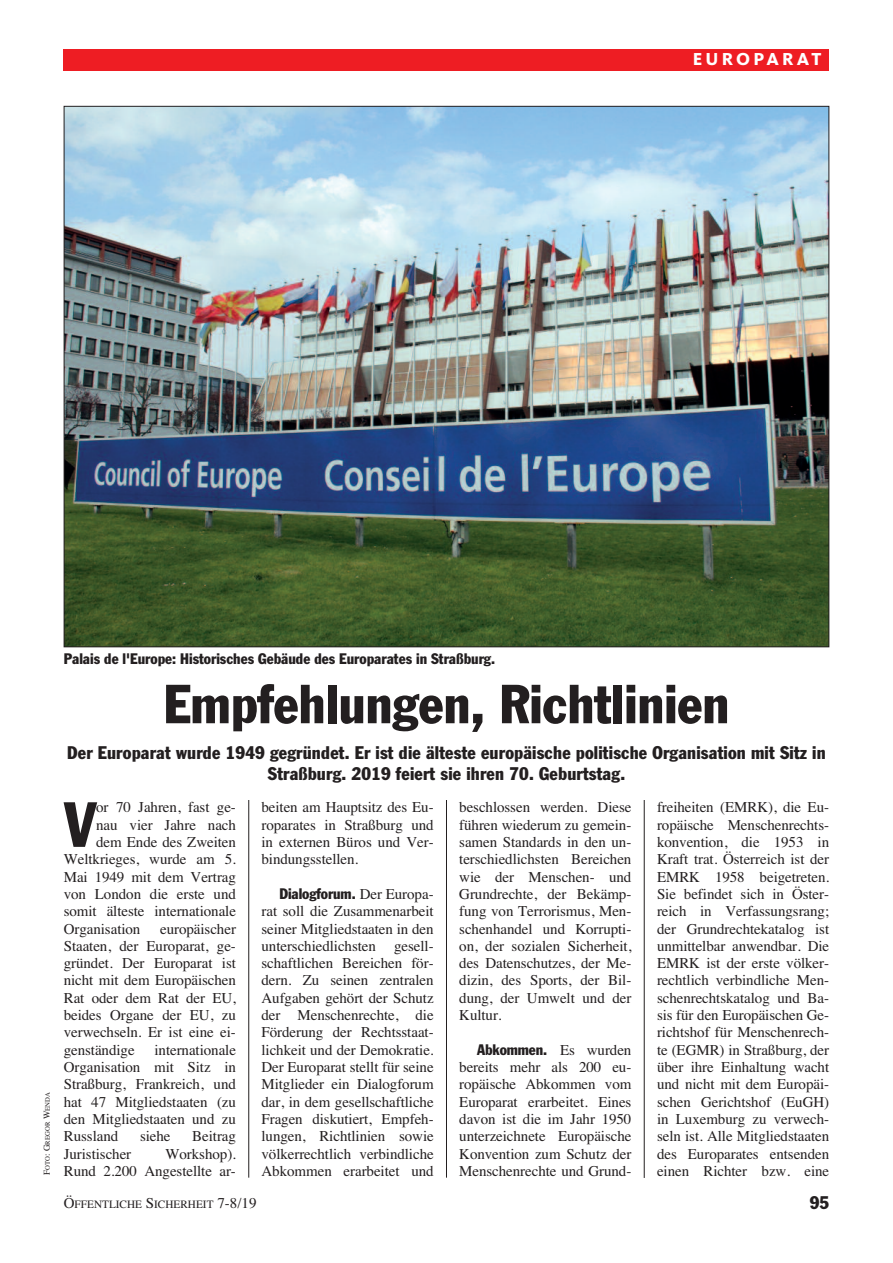
<style>
.page{position:relative;width:893px;height:1263px;background:#fff}
.page>*{position:absolute;margin:0;border:0;box-sizing:border-box;transform-origin:0 0}
.t1{font:condensed 62.7px "Franklin Gothic";color:#231f20}
.t2{font:condensed 54px "Franklin Gothic";color:#231f20}
.t3{font:condensed 18px/21.6px "Franklin Gothic";letter-spacing:.01em;color:#231f20;text-align:center}
.t4{font:800 18px "Kievit";letter-spacing:.175em;color:#fff}
.t5{font:15px/17.4px "Times";letter-spacing:-.005em;color:#231f20;text-align:justify}
.t6{font:condensed 15px "Franklin Gothic";color:#231f20}
.t7{font:11.25px "Times";color:#231f20}
.t8{font:6.75px "Times";color:#231f20}
.s1{font-size:9px}
.s2{font-family:"Times";font-stretch:normal}
.s3{font-size:15px}
</style>
<div class="page">
<hr style="left:644px;top:799px;width:1px;height:379px;background:#231f20">
<div style="left:64px;top:49px;width:765px;height:21px;background:#ee1d23"></div>
<hr style="left:248px;top:799px;width:1px;height:379px;background:#231f20">
<hr style="left:446px;top:799px;width:1px;height:379px;background:#231f20">
<img style="left:66px;top:108px;width:761px;height:537px">
<p class="t4" style="left:693px;top:53px;width:130px">EUROPARAT</p>
<p class="t8" style="left:44px;top:1175px;width:84px;rotate:-90deg"><span class="s1">F</span>oto<span class="s1">: G</span>reGor <span class="s1">W</span>enda</p>
<p class="t6" style="left:64px;top:653px;width:433px">Palais de l'Europe: Historisches Gebäude des Europarates in Straßburg.</p>
<h2 class="t2" style="left:164px;top:685px;width:567px">Empfehlungen, Richtlinien</h2>
<p class="t3" style="left:67px;top:743px;width:760px">Der Europarat wurde 1949 gegründet. Er ist die älteste europäische politische Organisation mit Sitz in<br>Straßburg. 2019 feiert sie ihren 70. Geburtstag.</p>
<h1 class="t1" style="left:64px;top:802px;width:34px">V</h1>
<p class="t5" style="left:96px;top:798px;width:141px">or 70 Jahren, fast ge-</p>
<p class="t5" style="left:96px;top:816px;width:141px">nau vier Jahre nach</p>
<p class="t5" style="left:96px;top:833px;width:141px">dem ende des Zweiten</p>
<p class="t5" style="left:64px;top:850px;width:174px">Weltkrieges, wurde am 5.</p>
<p class="t5" style="left:64px;top:868px;width:174px">Mai 1949 mit dem Vertrag</p>
<p class="t5" style="left:64px;top:885px;width:174px">von london die erste und</p>
<p class="t5" style="left:64px;top:902px;width:174px">somit älteste internationale</p>
<p class="t5" style="left:64px;top:920px;width:78px">organisation</p>
<p class="t5" style="left:64px;top:920px;width:174px;text-indent:96px">europäischer Staaten, der europarat, ge&shy;gründet. der europarat ist nicht mit dem europäischen rat oder dem rat der eU, beides organe der eU, zu verwechseln. er ist eine ei&shy;genständige</p>
<p class="t5" style="left:64px;top:1041px;width:174px;text-indent:91px">internationale organisation mit Sitz in Straßburg, Frankreich, und hat 47 Mitgliedstaaten (zu den Mitgliedstaaten und zu russland</p>
<p class="t5" style="left:140px;top:1127px;width:32px">siehe</p>
<p class="t5" style="left:192px;top:1127px;width:45px">Beitrag</p>
<p class="t5" style="left:64px;top:1145px;width:69px">Juristischer</p>
<p class="t5" style="left:64px;top:1145px;width:174px;text-align:right">Workshop).<br>rund 2.200 angestellte ar-</p>
<p class="t5" style="left:262px;top:798px;width:174px">beiten am hauptsitz des eu&shy;roparates in Straßburg und in externen Büros und Ver&shy;bindungsstellen.</p>
<p class="t6" style="left:280px;top:888px;width:156px">Dialogforum. <span class="s2">der europa-</span></p>
<p class="t5" style="left:261px;top:902px;width:174px">rat soll die Zusammenarbeit seiner Mitgliedstaaten in den unterschiedlichsten gesell&shy;schaftlichen Bereichen för&shy;dern. Zu seinen zentralen aufgaben gehört der Schutz der Menschenrechte, die Förderung der rechtsstaat&shy;lichkeit und der demokratie. der europarat stellt für seine Mitglieder ein dialogforum dar, in dem gesellschaftliche Fragen diskutiert, empfeh&shy;lungen, richtlinien sowie völkerrechtlich verbindliche abkommen erarbeitet und</p>
<p class="t5" style="left:459px;top:798px;width:174px">beschlossen werden. diese führen wiederum zu gemein&shy;samen Standards in den un&shy;terschiedlichsten Bereichen wie der Menschen- und Grundrechte, der Bekämp&shy;fung von terrorismus, Men&shy;schenhandel und Korrupti&shy;on, der sozialen Sicherheit, des datenschutzes, der Me&shy;dizin, des Sports, der Bil&shy;dung, der Umwelt und der Kultur.</p>
<p class="t6" style="left:477px;top:1044px;width:156px">Abkommen. <span class="s2">es wurden</span></p>
<p class="t5" style="left:459px;top:1058px;width:174px">bereits mehr als 200 eu&shy;ropäische abkommen vom europarat erarbeitet. eines davon ist die im Jahr 1950 unterzeichnete europäische Konvention zum Schutz der Menschenrechte und Grund-</p>
<p class="t5" style="left:657px;top:798px;width:174px">freiheiten (eMrK), die eu&shy;ropäische Menschenrechts&shy;konvention, die 1953 in Kraft trat. Österreich ist der eMrK 1958 beigetreten.<br>Sie befindet sich in Öster&shy;reich in Verfassungsrang; der Grundrechtekatalog ist unmittelbar anwendbar. die eMrK ist der erste völker&shy;rechtlich verbindliche Men&shy;schenrechtskatalog und Ba&shy;sis für den europäischen Ge&shy;richtshof für Menschenrech&shy;te (eGMr) in Straßburg, der über ihre einhaltung wacht und nicht mit dem europäi&shy;schen Gerichtshof (euGh) in luxemburg zu verwech&shy;seln ist. alle Mitgliedstaaten des europarates entsenden einen richter bzw. eine</p>
<p class="t7" style="left:64px;top:1198px;width:194px"><span class="s3">Ö</span>FFentliche <span class="s3">S</span>icherheit <span class="s3">7-8/19</span></p>
<p class="t3" style="left:810px;top:1193px;width:21px">95</p>
</div>
